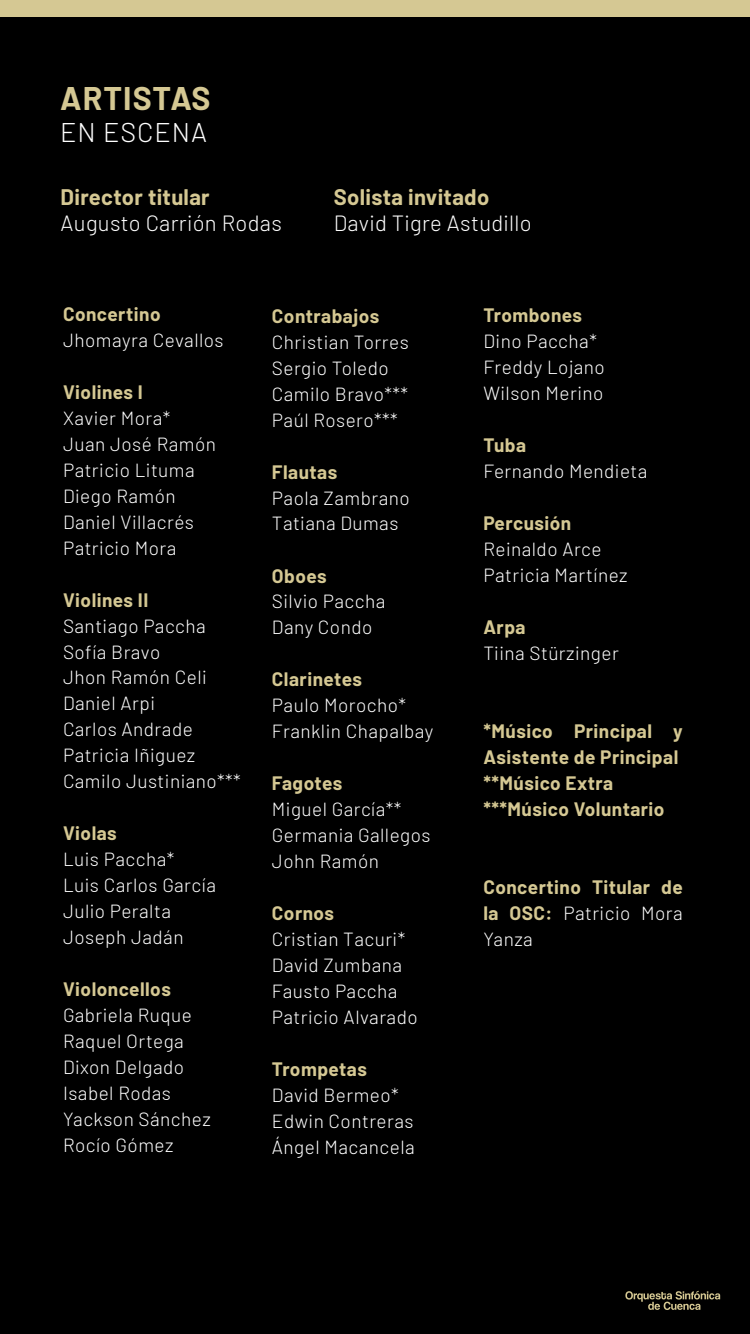
<style>
.page{position:relative;width:750px;height:1334px;background:#000}
.page>*{position:absolute;margin:0;border:0;box-sizing:border-box;transform-origin:0 0}
.t1{font:700 32px "Barlow";letter-spacing:.035em;color:#d5c893}
.t2{font:300 27px "Barlow";letter-spacing:.035em;color:#fff}
.t3{font:300 22px "Barlow";letter-spacing:.015em;color:#fff}
.t4{font:700 22px "Barlow";letter-spacing:.015em;color:#d5c893}
.t5{font:300 19px/26px "Barlow";letter-spacing:.025em;color:#fff}
.t6{font:700 19px/26px "Barlow";letter-spacing:.025em;color:#d5c893}
.s1{font-weight:300;color:#fff}
</style>
<div class="page">
<svg style="left:625px;top:1291px;width:95px;height:19px"></svg>
<div style="left:0;top:0;width:750px;height:17px;background:#d5c893"></div>
<h1 class="t1" style="left:60px;top:75px;width:152px">ARTISTAS</h1>
<h2 class="t2" style="left:60px;top:115px;width:148px">EN ESCENA</h2>
<p class="t4" style="left:61px;top:180px;width:151px">Director titular</p>
<p class="t3" style="left:61px;top:209px;width:223px">Augusto Carrión Rodas</p>
<p class="t4" style="left:334px;top:180px;width:157px">Solista invitado</p>
<p class="t3" style="left:334px;top:209px;width:200px">David Tigre Astudillo</p>
<p class="t6" style="left:63px;top:299px;width:99px">Concertino</p>
<p class="t5" style="left:63px;top:326px;width:162px">Jhomayra Cevallos</p>
<p class="t6" style="left:63px;top:377px;width:81px">Violines I</p>
<p class="t5" style="left:63px;top:404px;width:154px">Xavier Mora*<br>Juan José Ramón<br>Patricio Lituma<br>Diego Ramón<br>Daniel Villacrés<br>Patricio Mora</p>
<p class="t6" style="left:63px;top:585px;width:87px">Violines II</p>
<p class="t5" style="left:63px;top:612px;width:179px">Santiago Paccha<br>Sofía Bravo<br>Jhon Ramón Celi<br>Daniel Arpi<br>Carlos Andrade<br>Patricia Iñiguez<br>Camilo Justiniano***</p>
<p class="t6" style="left:63px;top:819px;width:55px">Violas</p>
<p class="t5" style="left:63px;top:846px;width:154px">Luis Paccha*<br>Luis Carlos García<br>Julio Peralta<br>Joseph Jadán</p>
<p class="t6" style="left:63px;top:975px;width:109px">Violoncellos</p>
<p class="t5" style="left:63px;top:1002px;width:149px">Gabriela Ruque<br>Raquel Ortega<br>Dixon Delgado<br>Isabel Rodas<br>Yackson Sánchez<br>Rocío Gómez</p>
<p class="t6" style="left:272px;top:301px;width:109px">Contrabajos</p>
<p class="t5" style="left:272px;top:328px;width:138px">Christian Torres<br>Sergio Toledo<br>Camilo Bravo***<br>Paúl Rosero***</p>
<p class="t6" style="left:272px;top:457px;width:67px">Flautas</p>
<p class="t5" style="left:272px;top:484px;width:139px">Paola Zambrano<br>Tatiana Dumas</p>
<p class="t6" style="left:272px;top:561px;width:56px">Oboes</p>
<p class="t5" style="left:272px;top:588px;width:115px">Silvio Paccha<br>Dany Condo</p>
<p class="t6" style="left:272px;top:665px;width:91px">Clarinetes</p>
<p class="t5" style="left:272px;top:692px;width:163px">Paulo Morocho*<br>Franklin Chapalbay</p>
<p class="t6" style="left:272px;top:769px;width:72px">Fagotes</p>
<p class="t5" style="left:272px;top:796px;width:160px">Miguel García**<br>Germania Gallegos<br>John Ramón</p>
<p class="t6" style="left:272px;top:899px;width:64px">Cornos</p>
<p class="t5" style="left:272px;top:926px;width:147px">Cristian Tacuri*<br>David Zumbana<br>Fausto Paccha<br>Patricio Alvarado</p>
<p class="t6" style="left:272px;top:1055px;width:96px">Trompetas</p>
<p class="t5" style="left:272px;top:1082px;width:144px">David Bermeo*<br>Edwin Contreras<br>Ángel Macancela</p>
<p class="t6" style="left:483px;top:301px;width:100px">Trombones</p>
<p class="t5" style="left:483px;top:328px;width:123px">Dino Paccha*<br>Freddy Lojano<br>Wilson Merino</p>
<p class="t6" style="left:483px;top:431px;width:44px">Tuba</p>
<p class="t5" style="left:483px;top:458px;width:166px">Fernando Mendieta</p>
<p class="t6" style="left:483px;top:509px;width:89px">Percusión</p>
<p class="t5" style="left:483px;top:536px;width:146px">Reinaldo Arce<br>Patricia Martínez</p>
<p class="t6" style="left:483px;top:613px;width:44px">Arpa</p>
<p class="t5" style="left:483px;top:640px;width:137px">Tiina Stürzinger</p>
<p class="t6" style="left:483px;top:717px;width:201px">*Músico Principal y<br>Asistente de Principal **Músico Extra ***Músico Voluntario</p>
<p class="t6" style="left:483px;top:873px;width:201px;text-align:justify">Concertino Titular de la OSC: <span class="s1">Patricio Mora Yanza</span></p>
</div>
